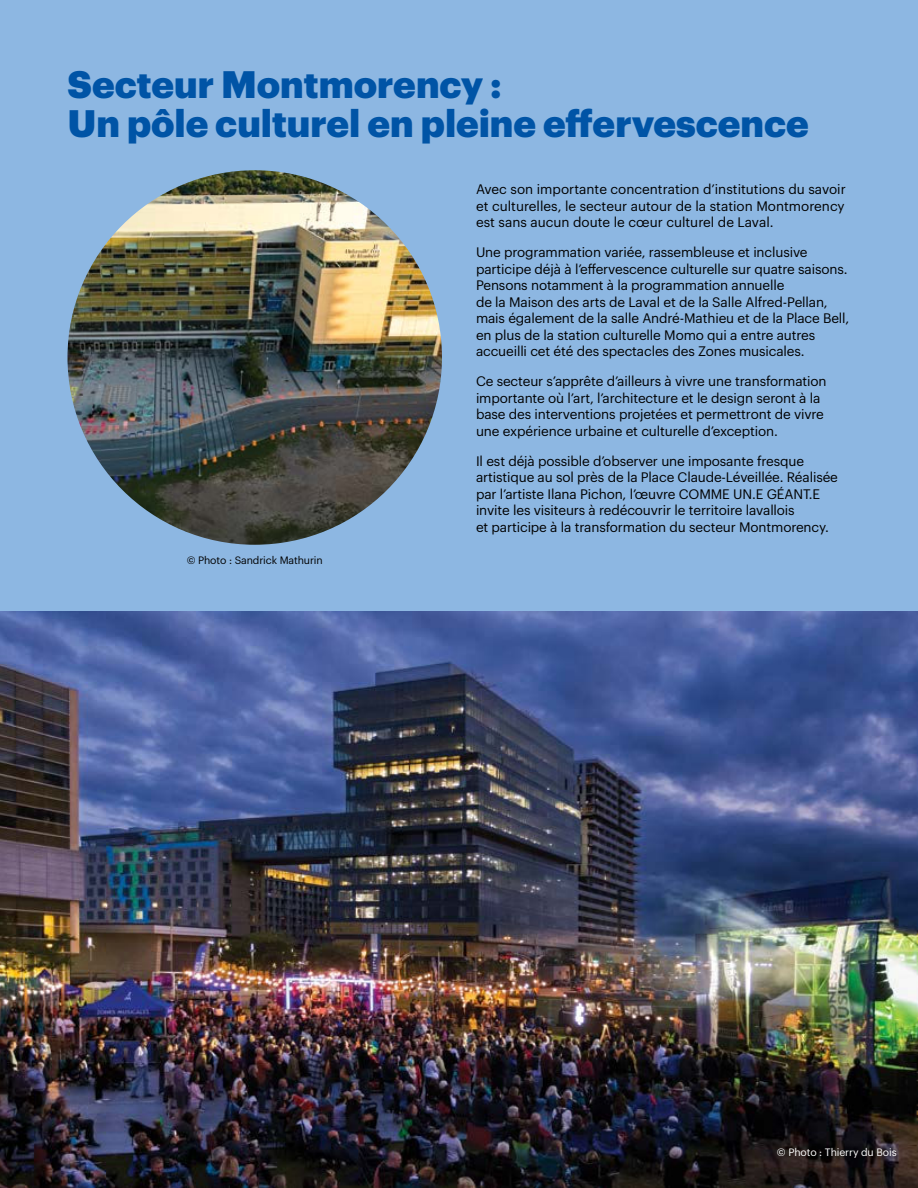
<style>
.page{position:relative;width:918px;height:1188px;background:#8db7e2}
.page>*{position:absolute;margin:0;border:0;box-sizing:border-box;transform-origin:0 0}
.t1{font:900 37.5px/39px "Graphik";color:#0054a6}
.t2{font:13.5px/16.5px "Graphik";letter-spacing:-.01em;color:#000}
.t3{font:10.5px "Graphik";letter-spacing:-.01em;color:#000}
.t4{font:10.5px "Graphik";letter-spacing:-.01em;color:#fff}
</style>
<div class="page">
<img style="left:0;top:612px;width:918px;height:576px">
<img style="left:68px;top:170px;width:374px;height:375px;border-radius:187px">
<h1 class="t1" style="left:68px;top:68px;width:743px">Secteur Montmorency :<br>Un pôle culturel en pleine effervescence</h1>
<p class="t3" style="left:187px;top:554px;width:138px">© Photo : Sandrick Mathurin</p>
<p class="t2" style="left:476px;top:181px;width:371px;text-align:justify">Avec son importante concentration d’institutions du savoir et culturelles, le secteur autour de la station Montmorency est sans aucun doute le cœur culturel de Laval.</p>
<p class="t2" style="left:476px;top:244px;width:375px">Une programmation variée, rassembleuse et inclusive participe déjà à l’effervescence culturelle sur quatre saisons.<br>Pensons notamment à la programmation annuelle<br>de la Maison des arts de Laval et de la Salle Alfred-Pellan, mais également de la salle André-Mathieu et de la Place Bell, en plus de la station culturelle Momo qui a entre autres accueilli cet été des spectacles des Zones musicales.</p>
<p class="t2" style="left:476px;top:373px;width:352px">Ce secteur s’apprête d’ailleurs à vivre une transformation importante où l’art, l’architecture et le design seront à la base des interventions projetées et permettront de vivre une expérience urbaine et culturelle d’exception.</p>
<p class="t2" style="left:476px;top:453px;width:363px">Il est déjà possible d’observer une imposante fresque artistique au sol près de la Place Claude-Léveillée. Réalisée par l’artiste Ilana Pichon, l’œuvre COMME UN.E GÉANT.E invite les visiteurs à redécouvrir le territoire lavallois<br>et participe à la transformation du secteur Montmorency.</p>
<p class="t4" style="left:777px;top:1147px;width:121px">© Photo : Thierry du Bois</p>
</div>
